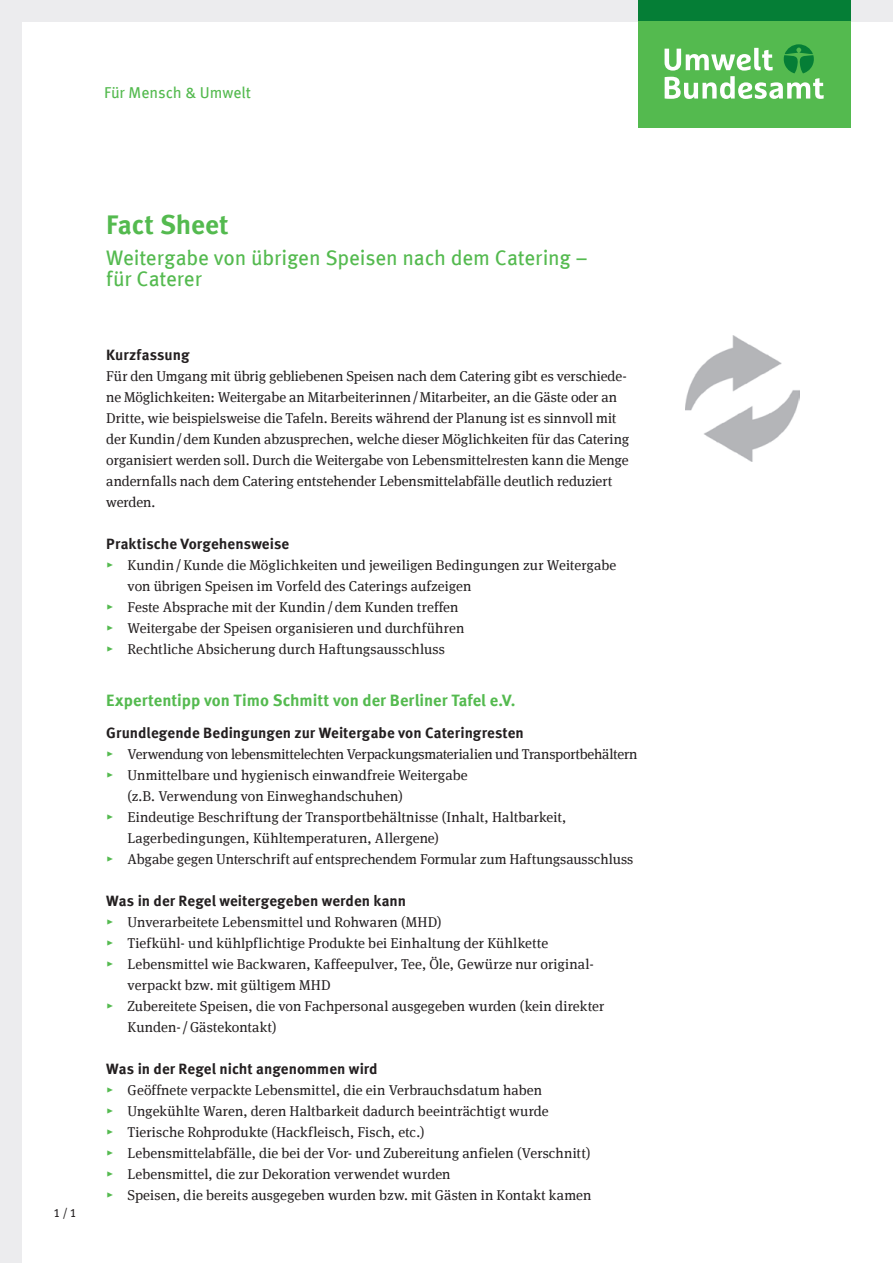
<style>
.page{position:relative;width:893px;height:1263px;background:#fff}
.page>*{position:absolute;margin:0;border:0;box-sizing:border-box;transform-origin:0 0}
.H1_Head{font:700 27px "Meta Offc";letter-spacing:-.01em;color:#54ba4f}
.H2_Head{font:21px/21px "Meta Offc";letter-spacing:-.01em;color:#54ba4f}
.H3_Head{font:700 16.5px "Meta Offc";color:#54ba4f}
.H1_fuer_Mensch_und_U{font:15.75px "Meta Offc";letter-spacing:-.005em;color:#54ba4f}
.H3_Head-2{font:700 15px "Meta Offc";color:#231f20}
.P_Text{font:14.25px/21px "Meta Serif Offc";color:#231f20}
.t1{font:12px "Meta Offc";color:#231f20}
.s1{color:#54ba4f}
</style>
<div class="page">
<div style="left:0;top:0;width:893px;height:21px;background:#ececee"></div>
<div style="left:638px;top:0;width:212px;height:21px;background:#057e36"></div>
<div style="left:638px;top:21px;width:212px;height:107px;background:#54ba4f"></div>
<svg style="left:665px;top:44px;width:159px;height:55px"></svg>
<div style="left:0;top:0;width:21px;height:1263px;background:#ececee"></div>
<img style="left:686px;top:336px;width:113px;height:126px">
<h1 class="H1_fuer_Mensch_und_U" style="left:104px;top:83px;width:148px">Für Mensch &amp; Umwelt</h1>
<p class="t1" style="left:54px;top:1206px;width:25px">1/1</p>
<h1 class="H1_Head" style="left:106px;top:208px;width:124px">Fact Sheet</h1>
<h2 class="H2_Head" style="left:106px;top:248px;width:483px">Weitergabe von übrigen Speisen nach dem Catering – für Caterer</h2>
<h3 class="H3_Head-2" style="left:106px;top:345px;width:85px">Kurzfassung</h3>
<p class="P_Text" style="left:106px;top:365px;width:524px">Für den Umgang mit übrig gebliebenen Speisen nach dem Catering gibt es verschiede&shy;ne Möglichkeiten: Weitergabe an Mitarbeiterinnen/Mitarbeiter, an die Gäste oder an Dritte, wie beispielsweise die Tafeln. Bereits während der Planung ist es sinnvoll mit der Kundin/dem Kunden abzusprechen, welche dieser Möglichkeiten für das Catering organisiert werden soll. Durch die Weitergabe von Lebensmittelresten kann die Menge andernfalls nach dem Catering entstehender Lebensmittelabfälle deutlich reduziert werden.</p>
<h3 class="H3_Head-2" style="left:106px;top:534px;width:184px">Praktische Vorgehensweise</h3>
<p class="P_Text" style="left:128px;top:554px;width:490px;text-indent:-21px"><span class="s1">▸</span> Kundin/Kunde die Möglichkeiten und jeweiligen Bedingungen zur Weitergabe von übrigen Speisen im Vorfeld des Caterings aufzeigen</p>
<p class="P_Text" style="left:106px;top:596px;width:354px"><span class="s1">▸</span> Feste Absprache mit der Kundin/dem Kunden treffen</p>
<p class="P_Text" style="left:106px;top:617px;width:359px"><span class="s1">▸</span> Weitergabe der Speisen organisieren und durchführen</p>
<p class="P_Text" style="left:106px;top:638px;width:340px"><span class="s1">▸</span> Rechtliche Absicherung durch Haftungsausschluss</p>
<h3 class="H3_Head" style="left:106px;top:691px;width:411px">Expertentipp von Timo Schmitt von der Berliner Tafel e.V.</h3>
<h3 class="H3_Head-2" style="left:106px;top:723px;width:419px">Grundlegende Bedingungen zur Weitergabe von Cateringresten</h3>
<p class="P_Text" style="left:106px;top:743px;width:533px"><span class="s1">▸</span> Verwendung von lebensmittelechten Verpackungsmaterialien und Transportbehältern</p>
<p class="P_Text" style="left:128px;top:764px;width:342px;text-indent:-21px"><span class="s1">▸</span> Unmittelbare und hygienisch einwandfreie Weitergabe (z.B. --Verwendung von Einweghandschuhen)</p>
<p class="P_Text" style="left:128px;top:806px;width:440px;text-indent:-21px"><span class="s1">▸</span> Eindeutige Beschriftung der Transportbehältnisse (Inhalt, Haltbarkeit,<br>Lagerbedingungen, Kühltemperaturen, Allergene)</p>
<p class="P_Text" style="left:106px;top:848px;width:528px"><span class="s1">▸</span> Abgabe gegen Unterschrift auf entsprechendem Formular zum Haftungsausschluss</p>
<h3 class="H3_Head-2" style="left:106px;top:891px;width:301px">Was in der Regel weitergegeben werden kann</h3>
<p class="P_Text" style="left:106px;top:911px;width:337px"><span class="s1">▸</span> Unverarbeitete Lebensmittel und Rohwaren (MHD)</p>
<p class="P_Text" style="left:106px;top:932px;width:443px"><span class="s1">▸</span> Tiefkühl- und kühlpflichtige Produkte bei Einhaltung der Kühlkette</p>
<p class="P_Text" style="left:128px;top:953px;width:466px;text-indent:-21px"><span class="s1">▸</span> Lebensmittel wie Backwaren, Kaffeepulver, Tee, Öle, Gewürze nur original&shy;verpackt bzw. mit gültigem MHD</p>
<p class="P_Text" style="left:128px;top:995px;width:478px;text-indent:-21px"><span class="s1">▸</span> Zubereitete Speisen, die von Fachpersonal ausgegeben wurden (kein direkter<br>Kunden-/Gästekontakt)</p>
<h3 class="H3_Head-2" style="left:106px;top:1059px;width:273px">Was in der Regel nicht angenommen wird</h3>
<p class="P_Text" style="left:106px;top:1079px;width:437px"><span class="s1">▸</span> Geöffnete verpackte Lebensmittel, die ein Verbrauchsdatum haben</p>
<p class="P_Text" style="left:106px;top:1100px;width:444px"><span class="s1">▸</span> Ungekühlte Waren, deren Haltbarkeit dadurch beeinträchtigt wurde</p>
<p class="P_Text" style="left:106px;top:1121px;width:320px"><span class="s1">▸</span> Tierische Rohprodukte (Hackfleisch, Fisch, etc.)</p>
<p class="P_Text" style="left:106px;top:1142px;width:486px"><span class="s1">▸</span> Lebensmittelabfälle, die bei der Vor- und Zubereitung anfielen (Verschnitt)</p>
<p class="P_Text" style="left:106px;top:1163px;width:346px"><span class="s1">▸</span> Lebensmittel, die zur Dekoration verwendet wurden</p>
<p class="P_Text" style="left:106px;top:1184px;width:487px"><span class="s1">▸</span> Speisen, die bereits ausgegeben wurden bzw. mit Gästen in Kontakt kamen</p>
</div>
